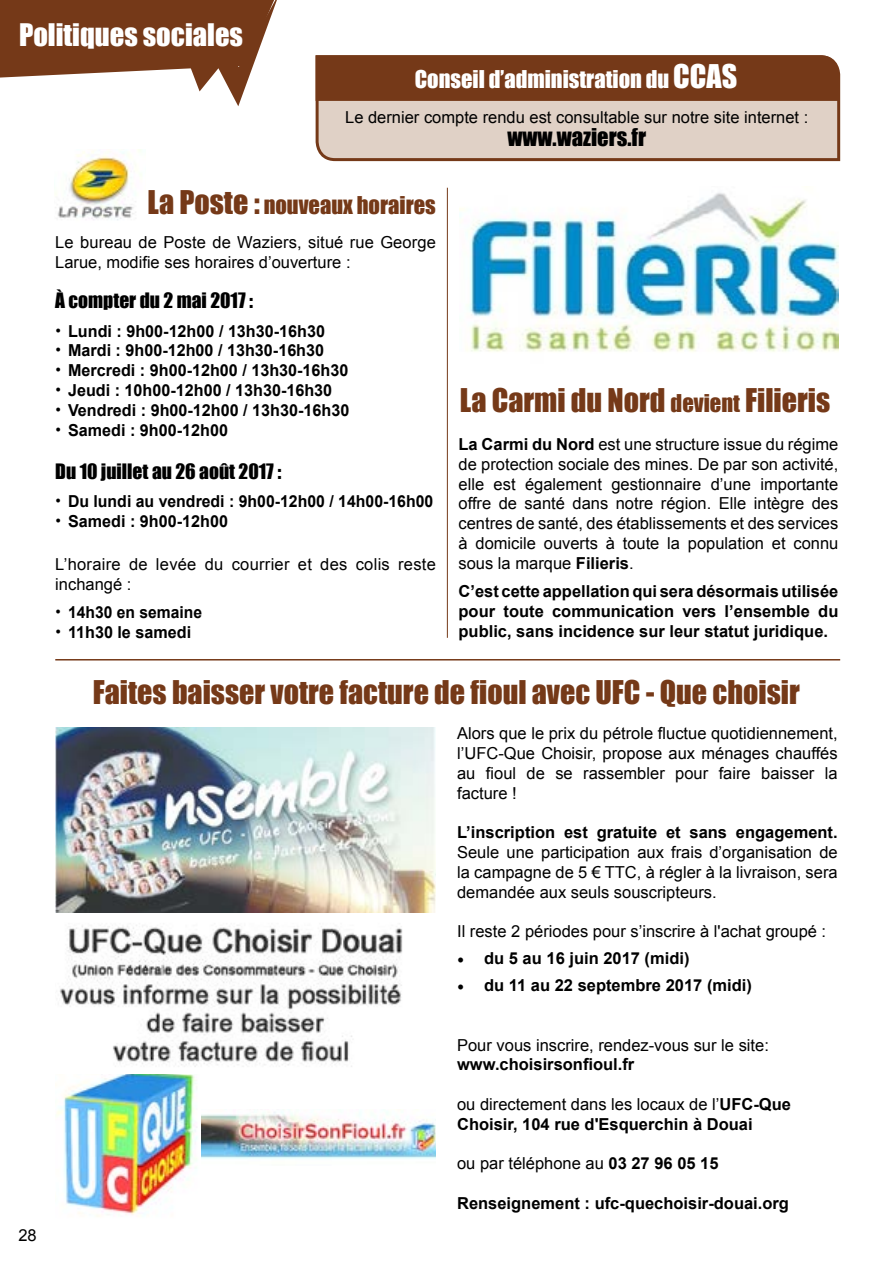
<style>
.page{position:relative;width:893px;height:1263px;background:#fff}
.page>*{position:absolute;margin:0;border:0;box-sizing:border-box;transform-origin:0 0}
.t1{font:30px "Impact";color:#753918}
.t2{font:28.5px "Impact";color:#fff}
.t3{font:22.5px "Impact";color:#fff}
.t4{font:22.5px "Impact";color:#753918}
.t5{font:22.5px "Impact";color:#000}
.t6{font:19.5px "Impact";color:#000}
.t7{font:16.5px/19.8px "Arial";color:#000;text-align:justify}
.t8{font:700 16.5px/19.8px "Arial";color:#000;text-align:justify}
.t9{font:700 16.5px "Arial";color:#000;scale:.96 1}
.t10{font:700 16.5px "Arial";color:#000;scale:.95 1}
.s1{font-size:30px}
.s2{font-family:"Helvetica";font-size:18px}
.s3{font-size:22.5px}
.s4{font-weight:700}
.s5{font-family:"Minion Pro";font-size:18px}
.s6{font-weight:400}
</style>
<div class="page">
<img style="left:57px;top:1074px;width:145px;height:143px">
<hr style="left:55px;top:659px;width:785px;height:1px;background:#753918">
<hr style="left:447px;top:188px;width:1px;height:450px;background:#753918">
<img style="left:55px;top:150px;width:86px;height:70px">
<img style="left:459px;top:192px;width:379px;height:160px">
<svg style="left:0;top:0;width:277px;height:106px"></svg>
<svg style="left:315px;top:55px;width:526px;height:107px"></svg>
<div style="left:316px;top:55px;width:522px;height:46px;background:#753918"></div>
<img style="left:55px;top:727px;width:381px;height:186px">
<img style="left:60px;top:925px;width:343px;height:142px">
<img style="left:202px;top:1111px;width:234px;height:48px">
<h2 class="t2" style="left:19px;top:13px;width:226px">Politiques sociales</h2>
<h3 class="t3" style="left:415px;top:61px;width:324px">Conseil d’administration du <span class="s1">CCAS</span></h3>
<p class="t7" style="left:345px;top:108px;width:465px">Le dernier compte rendu est consultable sur notre site internet :</p>
<h3 class="t5" style="left:507px;top:119px;width:140px">www.waziers.fr</h3>
<h3 class="t4" style="left:148px;top:188px;width:290px"><span class="s1">La Poste :</span> nouveaux horaires</h3>
<p class="t7" style="left:55px;top:232px;width:382px">Le bureau de Poste de Waziers, situé rue George<br>Larue, modifie ses horaires d’ouverture :</p>
<p class="t6" style="left:55px;top:285px;width:199px">À compter du 2 mai 2017 :</p>
<p class="t8" style="left:55px;top:321px;width:271px"><span class="s2">•</span> Lundi : 9h00-12h00 / 13h30-16h30</p>
<p class="t8" style="left:55px;top:341px;width:270px"><span class="s2">•</span> Mardi : 9h00-12h00 / 13h30-16h30</p>
<p class="t8" style="left:55px;top:361px;width:295px"><span class="s2">•</span> Mercredi : 9h00-12h00 / 13h30-16h30</p>
<p class="t8" style="left:55px;top:381px;width:278px"><span class="s2">•</span> Jeudi : 10h00-12h00 / 13h30-16h30</p>
<p class="t8" style="left:55px;top:401px;width:296px"><span class="s2">•</span> Vendredi : 9h00-12h00 / 13h30-16h30</p>
<p class="t8" style="left:55px;top:420px;width:174px"><span class="s2">•</span> Samedi : 9h00-12h00</p>
<p class="t6" style="left:55px;top:456px;width:227px">Du 10 juillet au 26 août 2017 :</p>
<p class="t9" style="left:55px;top:490px;width:395px"><span class="s2">•</span> Du lundi au vendredi : 9h00-12h00 / 14h00-16h00</p>
<p class="t8" style="left:55px;top:512px;width:174px"><span class="s2">•</span> Samedi : 9h00-12h00</p>
<p class="t7" style="left:55px;top:555px;width:382px">L’horaire de levée du courrier et des colis reste inchangé :</p>
<p class="t10" style="left:55px;top:601px;width:156px"><span class="s2">•</span> 14h30 en semaine</p>
<p class="t8" style="left:55px;top:623px;width:137px"><span class="s2">•</span> 11h30 le samedi</p>
<h1 class="t1" style="left:460px;top:377px;width:372px">La Carmi du Nord <span class="s3">devient</span> Filieris</h1>
<p class="t7" style="left:459px;top:434px;width:381px"><span class="s4">La Carmi du Nord</span> est une structure issue du régime de protection sociale des mines. De par son activité, elle est également gestionnaire d’une importante offre de santé dans notre région. Elle intègre des centres de santé, des établissements et des services à domicile ouverts à toute la population et connu sous la marque <span class="s4">Filieris</span>.</p>
<p class="t8" style="left:459px;top:582px;width:381px">C’est cette appellation qui sera désormais utilisée pour toute communication vers l’ensemble du public, sans incidence sur leur statut juridique.</p>
<h1 class="t1" style="left:93px;top:669px;width:708px">Faites baisser votre facture de fioul avec UFC - Que choisir</h1>
<p class="t7" style="left:457px;top:724px;width:382px">Alors que le prix du pétrole fluctue quotidiennement, l’UFC-Que Choisir, propose aux ménages chauffés au fioul de se rassembler pour faire baisser la facture !</p>
<p class="t8" style="left:457px;top:823px;width:382px">L’inscription est gratuite et sans engagement.</p>
<p class="t7" style="left:457px;top:842px;width:382px">Seule une participation aux frais d’organisation de la campagne de 5 € TTC, à régler à la livraison, sera demandée aux seuls souscripteurs.</p>
<p class="t7" style="left:457px;top:922px;width:371px">Il reste 2 périodes pour s’inscrire à l'achat groupé :</p>
<p class="t8" style="left:457px;top:949px;width:234px"><span class="s5">•</span> du 5 au 16 juin 2017 (midi)</p>
<p class="t8" style="left:457px;top:976px;width:296px"><span class="s5">•</span> du 11 au 22 septembre 2017 (midi)</p>
<p class="t7" style="left:18px;top:1225px;width:20px">28</p>
<p class="t7" style="left:457px;top:1035px;width:313px">Pour vous inscrire, rendez-vous sur le site:</p>
<p class="t8" style="left:457px;top:1055px;width:179px">www.choisirsonfioul.fr</p>
<p class="t8" style="left:457px;top:1095px;width:335px"><span class="s6">ou directement dans les locaux de l’</span>UFC-Que<br>Choisir, 104 rue d'Esquerchin à Douai</p>
<p class="t7" style="left:457px;top:1154px;width:263px">ou par téléphone au <span class="s4">03 27 96 05 15</span></p>
<p class="t8" style="left:457px;top:1194px;width:333px">Renseignement : ufc-quechoisir-douai.org</p>
</div>
